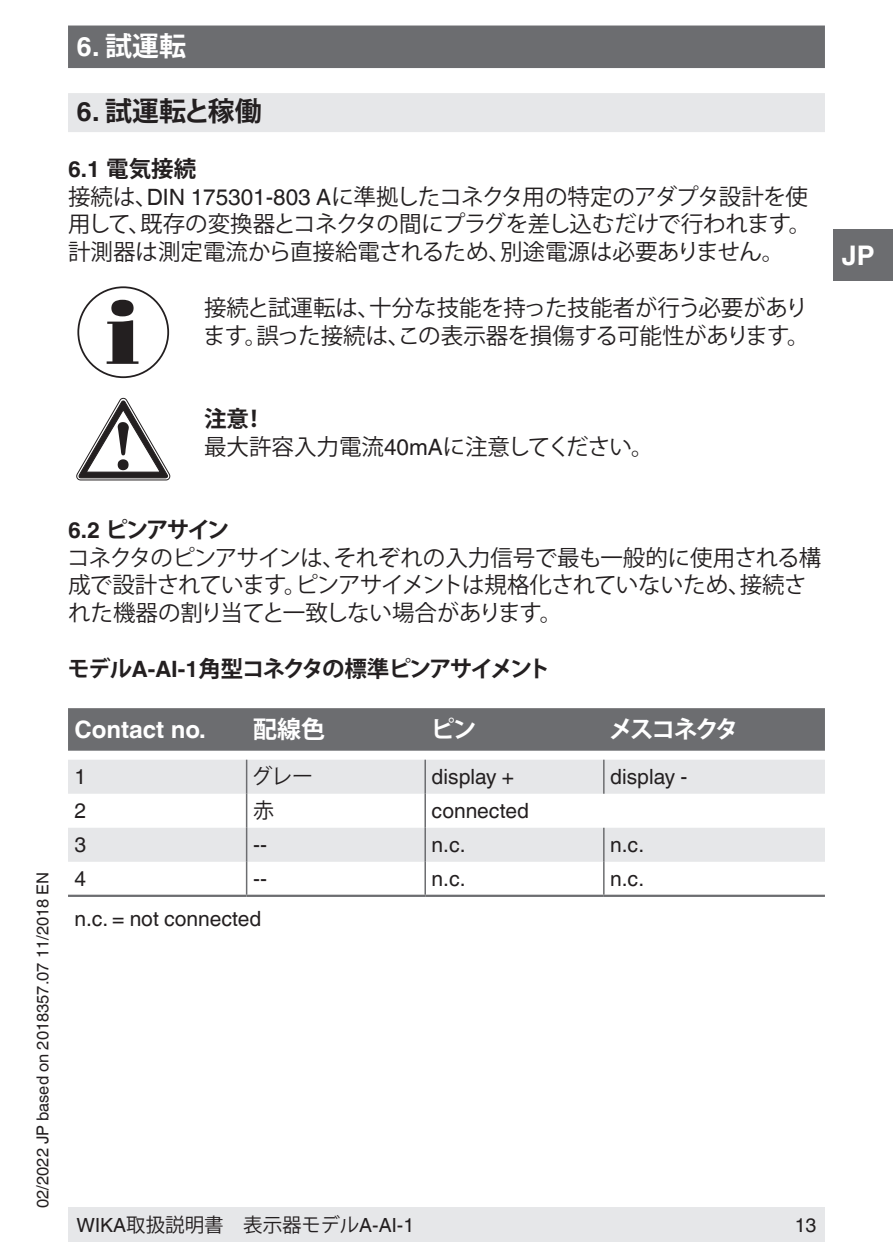
<style>
.page{position:relative;width:893px;height:1259px;background:#fff}
.page>*{position:absolute;margin:0;border:0;box-sizing:border-box;transform-origin:0 0}
.t1{font:700 27px "Koz Go Pro";color:#231f20}
.t2{font:700 27px "Koz Go Pro";color:#fff}
.t3{font:700 27px "Helvetica World";color:#fff}
.t4{font:700 24px "Koz Go Pro";letter-spacing:-.1em;color:#fff}
.t5{font:700 24px "Helvetica World";color:#fff}
.t6{font:22.5px/27.6px "Koz Go Pro";letter-spacing:-.02em;color:#231f20}
.t7{font:22.5px/27.6px "Koz Go Pro";color:#231f20}
.t8{font:700 22.5px "Koz Go Pro";letter-spacing:-.08em;color:#231f20}
.t9{font:21px "Helvetica World";color:#231f20}
.t10{font:21px "Koz Go Pro";color:#231f20}
.t11{font:19.5px "Koz Go Pro";color:#231f20}
.t12{font:19.5px "Helvetica World";color:#231f20}
.t13{font:16.5px "Helvetica World";color:#231f20}
.s1{font-family:"Helvetica World"}
.s2{font-family:"Helvetica World";font-weight:700}
.s3{font-weight:700}
</style>
<div class="page">
<div style="left:833px;top:230px;width:60px;height:51px;background:#6c6d70"></div>
<div style="left:68px;top:1208px;width:757px;height:34px;background:#e6e7e9"></div>
<div style="left:68px;top:26px;width:757px;height:42px;background:#6c6d70"></div>
<div style="left:68px;top:93px;width:757px;height:39px;background:#e6e7e9"></div>
<div style="left:68px;top:708px;width:757px;height:42px;background:#6c6d70"></div>
<svg style="left:68px;top:759px;width:757px;height:103px;fill:#e6e7e9"></svg>
<hr style="left:246px;top:759px;width:1px;height:34px;background:#6c6d70">
<hr style="left:424px;top:759px;width:2px;height:34px;background:#6c6d70">
<hr style="left:603px;top:759px;width:2px;height:34px;background:#6c6d70">
<hr style="left:246px;top:793px;width:1px;height:34px;background:#6c6d70">
<hr style="left:424px;top:793px;width:2px;height:34px;background:#6c6d70">
<hr style="left:246px;top:827px;width:1px;height:35px;background:#6c6d70">
<hr style="left:424px;top:827px;width:2px;height:35px;background:#6c6d70">
<hr style="left:603px;top:827px;width:2px;height:35px;background:#6c6d70">
<hr style="left:246px;top:861px;width:1px;height:33px;background:#6c6d70">
<hr style="left:424px;top:861px;width:2px;height:33px;background:#6c6d70">
<hr style="left:603px;top:861px;width:2px;height:33px;background:#6c6d70">
<hr style="left:68px;top:894px;width:179px;height:3px;background:#6c6d70">
<hr style="left:247px;top:894px;width:178px;height:3px;background:#6c6d70">
<hr style="left:425px;top:894px;width:179px;height:3px;background:#6c6d70">
<hr style="left:604px;top:894px;width:221px;height:3px;background:#6c6d70">
<svg style="left:77px;top:398px;width:93px;height:82px"></svg>
<svg style="left:107px;top:300px;width:31px;height:64px"></svg>
<div style="left:77px;top:286px;width:92px;height:92px;border:2px solid #231f20;border-radius:50%"></div>
<p class="t2" style="left:77px;top:29px;width:111px"><span class="s1">6.</span> 試運転</p>
<p class="t1" style="left:77px;top:94px;width:187px"><span class="s1">6.</span> 試運転と稼働</p>
<p class="t6" style="left:68px;top:155px;width:745px"><span class="s2">6.1</span> <span class="s3">電気接続<br></span>接続は、<span class="s1">DIN 175301-803 A</span>に準拠したコネクタ用の特定のアダプタ設計を使用して、既存の変換器とコネクタの間にプラグを差し込むだけで行われます。計測器は測定電流から直接給電されるため、別途電源は必要ありません。</p>
<p class="t7" style="left:203px;top:294px;width:608px">接続と試運転は、十分な技能を持った技能者が行う必要があります。誤った接続は、この表示器を損傷する可能性があります。</p>
<p class="t7" style="left:204px;top:405px;width:451px"><span class="s3">注意！<br></span>最大許容入力電流<span class="s1">40mA</span>に注意してください。</p>
<p class="t3" style="left:842px;top:240px;width:34px">JP</p>
<p class="t13" style="left:33px;top:1208px;width:337px;rotate:-90deg">02/2022 JP based on 2018357.07 11/2018 EN</p>
<p class="t6" style="left:67px;top:516px;width:755px"><span class="s2">6.2</span> <span class="s3">ピンアサイン<br></span>コネクタのピンアサインは、それぞれの入力信号で最も一般的に使用される構成で設計されています。ピンアサイメントは規格化されていないため、接続された機器の割り当てと一致しない場合があります。</p>
<p class="t8" style="left:67px;top:654px;width:484px">モデル<span class="s1">A-AI-1</span>角型コネクタの標準ピンアサイメント</p>
<p class="t5" style="left:74px;top:715px;width:133px">Contact no.</p>
<p class="t4" style="left:253px;top:714px;width:73px">配線色</p>
<p class="t4" style="left:431px;top:714px;width:47px">ピン</p>
<p class="t4" style="left:609px;top:714px;width:132px">メスコネクタ</p>
<p class="t9" style="left:74px;top:764px;width:13px">1</p>
<p class="t10" style="left:252px;top:763px;width:63px">グレー</p>
<p class="t9" style="left:432px;top:764px;width:84px">display +</p>
<p class="t9" style="left:610px;top:764px;width:79px">display -</p>
<p class="t9" style="left:74px;top:798px;width:13px">2</p>
<p class="t10" style="left:253px;top:797px;width:22px">赤</p>
<p class="t9" style="left:432px;top:798px;width:99px">connected</p>
<p class="t9" style="left:74px;top:833px;width:13px">3</p>
<p class="t9" style="left:253px;top:833px;width:15px">--</p>
<p class="t9" style="left:432px;top:833px;width:36px">n.c.</p>
<p class="t9" style="left:610px;top:833px;width:36px">n.c.</p>
<p class="t9" style="left:74px;top:867px;width:13px">4</p>
<p class="t9" style="left:253px;top:867px;width:15px">--</p>
<p class="t9" style="left:432px;top:867px;width:36px">n.c.</p>
<p class="t9" style="left:610px;top:867px;width:36px">n.c.</p>
<p class="t9" style="left:74px;top:906px;width:189px">n.c. = not connected</p>
<p class="t11" style="left:77px;top:1212px;width:339px"><span class="s1">WIKA</span>取扱説明書　表示器モデル<span class="s1">A-AI-1</span></p>
<p class="t12" style="left:795px;top:1213px;width:23px">13</p>
</div>
